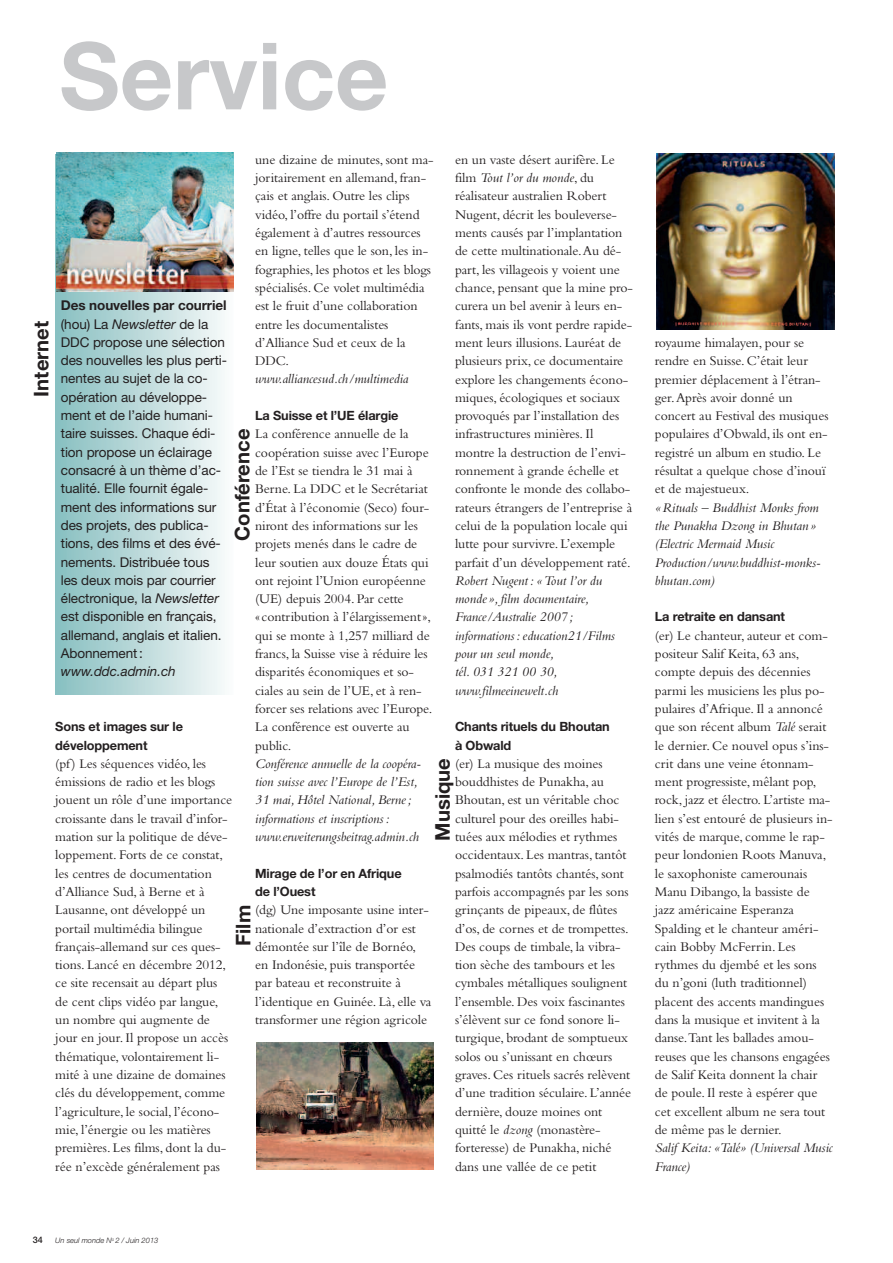
<style>
.page{position:relative;width:893px;height:1263px;background:#fff}
.page>*{position:absolute;margin:0;border:0;box-sizing:border-box;transform-origin:0 0}
.t1{font:700 93px "Helvetica Neue";color:#c7c8ca}
.t2{font:700 20.25px "Helvetica Neue";color:#231f20}
.t3{font:13.8px/18.3px "Bembo";letter-spacing:-.005em;color:#231f20}
.t4{font:italic 13.8px/18.3px "Bembo";letter-spacing:-.005em;color:#231f20}
.t5{font:13.5px/18.3px "Helvetica Neue";letter-spacing:-.005em;color:#231f20}
.t6{font:italic 13.5px "Helvetica Neue";letter-spacing:-.005em;color:#231f20}
.t7{font:700 12.75px/18.3px "Helvetica Neue";letter-spacing:-.01em;color:#231f20}
.t8{font:500 9px "Helvetica Neue";color:#231f20}
.t9{font:italic 300 7.5px "Helvetica Neue";color:#231f20}
.s1{font-style:italic}
.s2{font-weight:700}
</style>
<div class="page">
<img style="left:256px;top:1043px;width:178px;height:126px">
<div style="left:55px;top:155px;width:179px;height:540px;background:linear-gradient(to right,#87bebf,#f9fafa)"></div>
<img style="left:56px;top:153px;width:178px;height:138px">
<img style="left:656px;top:154px;width:178px;height:175px">
<h1 class="t1" style="left:59px;top:43px;width:331px">Service</h1>
<p class="t3" style="left:255px;top:152px;width:180px">une dizaine de minutes, sont ma&shy;joritairement en allemand, fran&shy;çais et anglais. Outre les clips vidéo, l’offre du portail s’étend également à d’autres ressources en ligne, telles que le son, les in&shy;fographies, les photos et les blogs spécialisés. Ce volet multimédia est le fruit d’une collaboration entre les documentalistes d’Alliance Sud et ceux de la<br>DDC.</p>
<p class="t4" style="left:255px;top:371px;width:155px">www.alliancesud.ch/multimedia</p>
<p class="t7" style="left:255px;top:408px;width:145px">La Suisse et l’UE élargie</p>
<p class="t3" style="left:255px;top:426px;width:179px">La conférence annuelle de la coopération suisse avec l’Europe de l’Est se tiendra le 31 mai à<br>Berne. La DDC et le Secrétariat d’État à l’économie (Seco) four&shy;niront des informations sur les projets menés dans le cadre de leur soutien aux douze États qui ont rejoint l’Union européenne (UE) depuis 2004. Par cette<br>« contribution à l’élargissement», qui se monte à 1,257 milliard de francs, la Suisse vise à réduire les disparités économiques et so&shy;ciales au sein de l’UE, et à ren&shy;forcer ses relations avec l’Europe.<br>La conférence est ouverte au public.</p>
<p class="t4" style="left:255px;top:756px;width:167px">Conférence annuelle de la coopéra&shy;tion suisse avec l’Europe de l’Est, 31 mai, Hôtel National, Berne; informations et inscriptions: www.erweiterungsbeitrag.admin.ch</p>
<p class="t7" style="left:255px;top:865px;width:148px">Mirage de l’or en Afrique de l’Ouest</p>
<p class="t3" style="left:255px;top:902px;width:178px">(dg) Une imposante usine inter&shy;nationale d’extraction d’or est démontée sur l’île de Bornéo, en Indonésie, puis transportée par bateau et reconstruite à l’identique en Guinée. Là, elle va transformer une région agricole</p>
<p class="t3" style="left:455px;top:152px;width:179px">en un vaste désert aurifère. Le film <span class="s1">Tout l’or du monde</span>, du réalisateur australien Robert<br>Nugent, décrit les bouleverse&shy;ments causés par l’implantation de cette multinationale.Au dé&shy;part, les villageois y voient une chance, pensant que la mine pro&shy;curera un bel avenir à leurs en&shy;fants, mais ils vont perdre rapide&shy;ment leurs illusions. Lauréat de plusieurs prix, ce documentaire explore les changements écono&shy;miques, écologiques et sociaux provoqués par l’installation des infrastructures minières. Il montre la destruction de l’envi&shy;ronnement à grande échelle et confronte le monde des collabo&shy;rateurs étrangers de l’entreprise à celui de la population locale qui lutte pour survivre. L’exemple parfait d’un développement raté.</p>
<p class="t4" style="left:455px;top:573px;width:162px">Robert Nugent: «Tout l’or du monde », film documentaire,<br>France/Australie 2007; informations: education21/Films pour un seul monde,<br>tél. 031 321 00 30, www.filmeeinewelt.ch</p>
<p class="t7" style="left:455px;top:719px;width:156px">Chants rituels du Bhoutan à Obwald</p>
<p class="t3" style="left:455px;top:756px;width:178px">(er) La musique des moines bouddhistes de Punakha, au<br>Bhoutan, est un véritable choc culturel pour des oreilles habi&shy;tuées aux mélodies et rythmes occidentaux. Les mantras, tantôt psalmodiés tantôts chantés, sont parfois accompagnés par les sons grinçants de pipeaux, de flûtes d’os, de cornes et de trompettes.<br>Des coups de timbale, la vibra&shy;tion sèche des tambours et les cymbales métalliques soulignent l’ensemble. Des voix fascinantes s’élèvent sur ce fond sonore li&shy;turgique, brodant de somptueux solos ou s’unissant en chœurs graves. Ces rituels sacrés relèvent d’une tradition séculaire. L’année dernière, douze moines ont quitté le <span class="s1">dzong</span> (monastère&shy;forteresse) de Punakha, niché dans une vallée de ce petit</p>
<p class="t5" style="left:61px;top:298px;width:168px"><span class="s2">Des nouvelles par courriel </span>(hou) La <span class="s1">Newsletter</span> de la<br>DDC propose une sélection des nouvelles les plus perti&shy;nentes au sujet de la co&shy;opération au développe&shy;ment et de l’aide humani&shy;taire suisses. Chaque édi&shy;tion propose un éclairage consacré à un thème d’ac&shy;tualité. Elle fournit égale&shy;ment des informations sur des projets, des publica&shy;tions, des films et des évé&shy;nements. Distribuée tous les deux mois par courrier électronique, la <span class="s1">Newsletter </span>est disponible en français, allemand, anglais et italien.<br>Abonnement:</p>
<p class="t6" style="left:61px;top:667px;width:116px">www.ddc.admin.ch</p>
<h2 class="t2" style="left:34px;top:397px;width:77px;rotate:-90deg">Internet</h2>
<h2 class="t2" style="left:235px;top:541px;width:114px;rotate:-90deg">Conférence</h2>
<p class="t7" style="left:55px;top:719px;width:129px">Sons et images sur le développement</p>
<p class="t3" style="left:55px;top:756px;width:178px">(pf) Les séquences vidéo, les émissions de radio et les blogs jouent un rôle d’une importance croissante dans le travail d’infor&shy;mation sur la politique de déve&shy;loppement. Forts de ce constat, les centres de documentation d’Alliance Sud, à Berne et à<br>Lausanne, ont développé un portail multimédia bilingue français-allemand sur ces ques&shy;tions. Lancé en décembre 2012, ce site recensait au départ plus de cent clips vidéo par langue, un nombre qui augmente de jour en jour. Il propose un accès thématique, volontairement li&shy;mité à une dizaine de domaines clés du développement, comme l’agriculture, le social, l’écono&shy;mie, l’énergie ou les matières premières. Les films, dont la du&shy;rée n’excède généralement pas</p>
<h2 class="t2" style="left:435px;top:840px;width:84px;rotate:-90deg">Musique</h2>
<h2 class="t2" style="left:236px;top:946px;width:42px;rotate:-90deg">Film</h2>
<p class="t3" style="left:655px;top:335px;width:175px">royaume himalayen, pour se rendre en Suisse. C’était leur premier déplacement à l’étran&shy;ger.Après avoir donné un concert au Festival des musiques populaires d’Obwald, ils ont en&shy;registré un album en studio. Le résultat a quelque chose d’inouï et de majestueux.</p>
<p class="t4" style="left:655px;top:499px;width:167px">«Rituals – Buddhist Monks from the Punakha Dzong in Bhutan » (Electric Mermaid Music<br>Production/www.buddhist-monks&shy;bhutan.com)</p>
<p class="t7" style="left:655px;top:609px;width:132px">La retraite en dansant</p>
<p class="t3" style="left:655px;top:628px;width:179px">(er) Le chanteur, auteur et com&shy;positeur Salif Keita, 63 ans, compte depuis des décennies parmi les musiciens les plus po&shy;pulaires d’Afrique. Il a annoncé que son récent album <span class="s1">Talé</span> serait le dernier. Ce nouvel opus s’ins&shy;crit dans une veine étonnam&shy;ment progressiste, mêlant pop, rock, jazz et électro. L’artiste ma&shy;lien s’est entouré de plusieurs in&shy;vités de marque, comme le rap&shy;peur londonien Roots Manuva, le saxophoniste camerounais<br>Manu Dibango, la bassiste de jazz américaine Esperanza<br>Spalding et le chanteur améri&shy;cain Bobby McFerrin. Les rythmes du djembé et les sons du n’goni (luth traditionnel) placent des accents mandingues dans la musique et invitent à la danse.Tant les ballades amou&shy;reuses que les chansons engagées de Salif Keita donnent la chair de poule. Il reste à espérer que cet excellent album ne sera tout de même pas le dernier.</p>
<p class="t4" style="left:655px;top:1140px;width:179px">Salif Keita: «Talé» (Universal Music<br>France)</p>
<p class="t8" style="left:33px;top:1237px;width:12px">34</p>
<p class="t9" style="left:55px;top:1238px;width:105px">Un seul monde N<sup>o</sup> 2 / Juin 2013</p>
</div>
